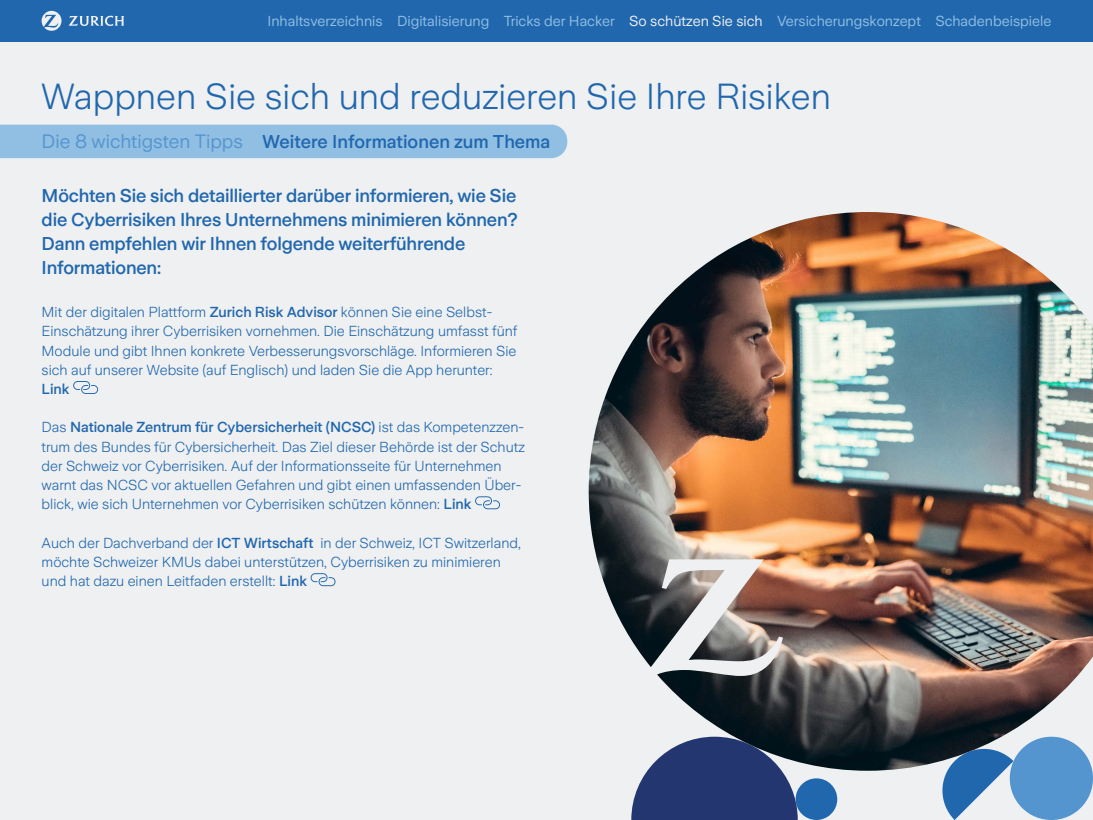
<style>
.page{position:relative;width:1093px;height:820px;background:#fff}
.page>*{position:absolute;margin:0;border:0;box-sizing:border-box;transform-origin:0 0}
.t1{font:300 36px "Zurich Sans";color:#2167ae}
.t2{font:500 18.4px/24px "Zurich Sans";letter-spacing:-.01em;color:#2167ae}
.t3{font:300 14.4px/19.2px "Zurich Sans";color:#2167ae}
.t4{font:14.4px "Zurich Sans";color:#91bfe3}
.t5{font:500 14.4px "Zurich Sans";color:#2167ae}
.s1{color:#eef0f1}
.s2{font-weight:400;font-size:19.24px;color:#5495cf}
.s3{font-weight:500}
</style>
<div class="page">
<div style="left:0;top:0;width:1093px;height:819px;background:#eef0f1"></div>
<div style="left:0;top:0;width:1093px;height:42px;background:#2167ae"></div>
<img style="left:589px;top:212px;width:504px;height:558px">
<div style="left:796px;top:778px;width:41px;height:41px;background:#2167ae;border-radius:50%"></div>
<div style="left:1010px;top:736px;width:83px;height:83px;background:#5495cf;border-radius:50%"></div>
<svg style="left:938px;top:744px;width:75px;height:75px"></svg>
<svg style="left:631px;top:736px;width:167px;height:83px;background:#40507d"></svg>
<svg style="left:73px;top:381px;width:25px;height:13px"></svg>
<svg style="left:475px;top:496px;width:25px;height:13px"></svg>
<svg style="left:311px;top:573px;width:24px;height:13px"></svg>
<div style="left:0;top:125px;width:567px;height:33px;background:#91bfe3"></div>
<svg style="left:42px;top:11px;width:20px;height:20px"></svg>
<svg style="left:69px;top:16px;width:55px;height:10px"></svg>
<p class="t4" style="left:268px;top:13px;width:785px">Inhaltsverzeichnis Digitalisierung Tricks der Hacker <span class="s1">So schützen Sie sich</span> Versicherungskonzept Schadenbeispiele</p>
<h1 class="t1" style="left:41px;top:77px;width:792px">Wappnen Sie sich und reduzieren Sie Ihre Risiken</h1>
<p class="t2" style="left:42px;top:130px;width:510px"><span class="s2">Die 8 wichtigsten Tipps</span> Weitere Informationen zum Thema</p>
<p class="t2" style="left:42px;top:184px;width:478px">Möchten Sie sich detaillierter darüber informieren, wie Sie die Cyberrisiken Ihres Unternehmens minimieren können?<br>Dann empfehlen wir Ihnen folgende weiterführende Informationen:</p>
<p class="t3" style="left:42px;top:302px;width:477px">Mit der digitalen Plattform <span class="s3">Zurich Risk Advisor</span> können Sie eine Selbst-Einschätzung ihrer Cyberrisiken vornehmen. Die Einschätzung umfasst fünf Module und gibt Ihnen konkrete Verbesserungsvorschläge. Informieren Sie sich auf unserer Website (auf Englisch) und laden Sie die App herunter:</p>
<p class="t5" style="left:42px;top:381px;width:30px">Link</p>
<p class="t3" style="left:42px;top:418px;width:485px">Das <span class="s3">Nationale Zentrum für Cybersicherheit (NCSC)</span> ist das Kompetenzzen&shy;trum des Bundes für Cybersicherheit. Das Ziel dieser Behörde ist der Schutz der Schweiz vor Cyberrisiken. Auf der Informationsseite für Unternehmen warnt das NCSC vor aktuellen Gefahren und gibt einen umfassenden Über&shy;blick, wie sich Unternehmen vor Cyberrisiken schützen können: <span class="s3">Link</span></p>
<p class="t3" style="left:42px;top:533px;width:481px">Auch der Dachverband der <span class="s3">ICT Wirtschaft</span> in der Schweiz, ICT Switzerland, möchte Schweizer KMUs dabei unterstützen, Cyberrisiken zu minimieren und hat dazu einen Leitfaden erstellt: <span class="s3">Link</span></p>
</div>
